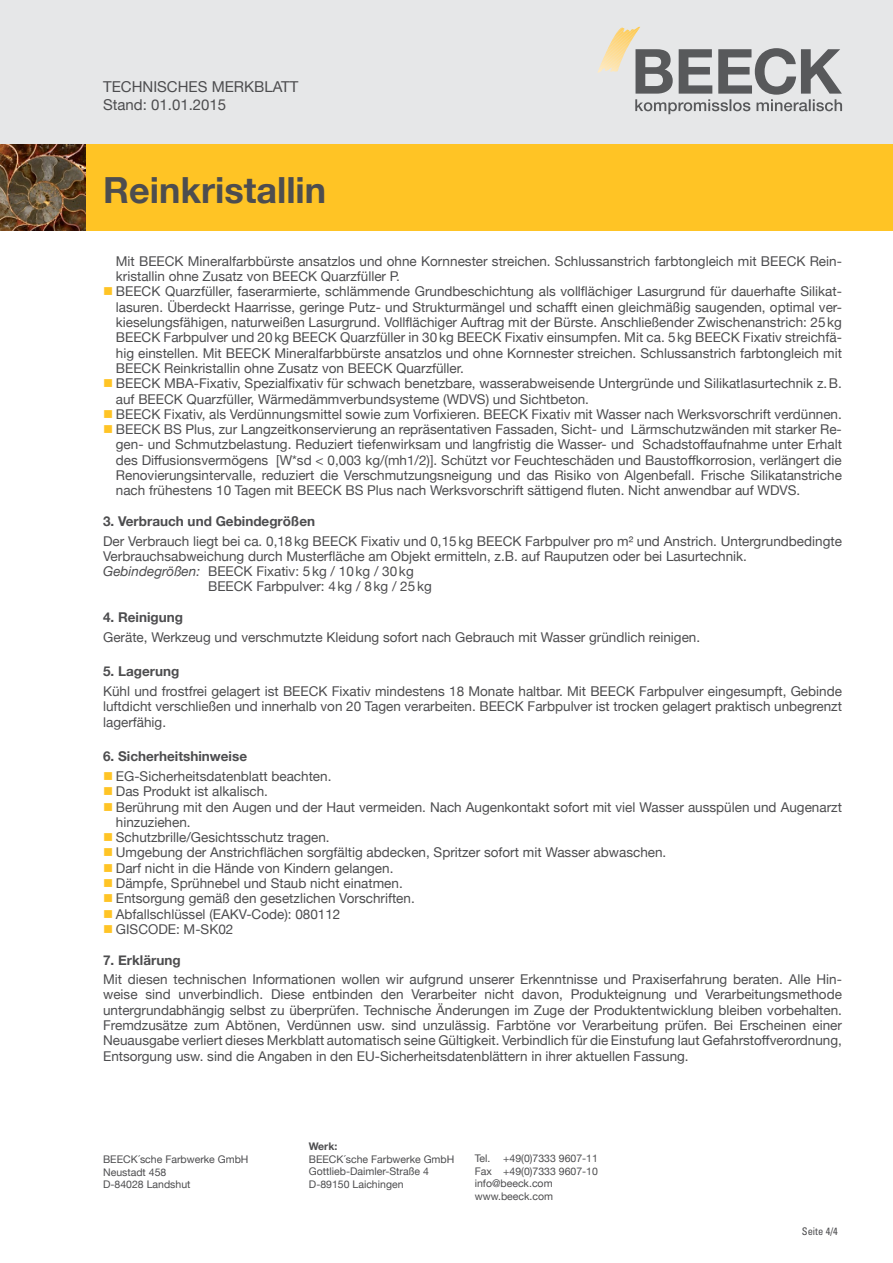
<style>
.page{position:relative;width:893px;height:1263px;background:#fff}
.page>*{position:absolute;margin:0;border:0;box-sizing:border-box;transform-origin:0 0}
.t1{font:700 36px "Helvetica Neue";color:#4d4d4f}
.t2{font:15px/18px "Helvetica Neue";color:#4d4d4f}
.t3{font:13.5px/15.3px "Helvetica Neue";color:#4d4d4f;text-align:justify}
.t4{font:700 13.5px "Helvetica Neue";color:#4d4d4f}
.t5{font:10.5px/12.6px "Helvetica Neue";color:#4d4d4f}
.t6{font:condensed 10.5px "Univers";color:#4d4d4f}
.t7{font:700 10.5px "Helvetica Neue";color:#4d4d4f}
.s1{color:#ffc425}
.s2{font-style:italic}
</style>
<div class="page">
<div style="left:0;top:0;width:893px;height:163px;background:#e6e7e8"></div>
<svg style="left:597px;top:27px;width:245px;height:87px"></svg>
<div style="left:0;top:144px;width:893px;height:87px;background:#ffc425"></div>
<img style="left:0;top:144px;width:85px;height:87px">
<p class="t2" style="left:103px;top:79px;width:197px">TECHNISCHES MERKBLATT<br>Stand: 01.01.2015</p>
<h1 class="t1" style="left:103px;top:162px;width:225px">Reinkristallin</h1>
<p class="t3" style="left:116px;top:254px;width:728px">Mit BEECK Mineralfarbbürste ansatzlos und ohne Kornnester streichen. Schlussanstrich farbtongleich mit BEECK Rein&shy;kristallin ohne Zusatz von BEECK Quarzfüller P.</p>
<p class="t3" style="left:116px;top:285px;width:728px;text-indent:-13px"><span class="s1">■</span> BEECK Quarzfüller, faserarmierte, schlämmende Grundbeschichtung als vollflächiger Lasurgrund für dauerhafte Silikat&shy;lasuren. Überdeckt Haarrisse, geringe Putz- und Strukturmängel und schafft einen gleichmäßig saugenden, optimal ver&shy;kieselungsfähigen, naturweißen Lasurgrund. Vollflächiger Auftrag mit der Bürste. Anschließender Zwischenanstrich: 25kg BEECK Farbpulver und 20kg BEECK Quarzfüller in 30kg BEECK Fixativ einsumpfen. Mit ca. 5kg BEECK Fixativ streichfä&shy;hig einstellen. Mit BEECK Mineralfarbbürste ansatzlos und ohne Kornnester streichen. Schlussanstrich farbtongleich mit BEECK Reinkristallin ohne Zusatz von BEECK Quarzfüller.</p>
<p class="t3" style="left:116px;top:377px;width:728px;text-indent:-13px"><span class="s1">■</span> BEECK MBA-Fixativ, Spezialfixativ für schwach benetzbare, wasserabweisende Untergründe und Silikatlasurtechnik z.B. auf BEECK Quarzfüller, Wärmedämmverbundsysteme (WDVS) und Sichtbeton.</p>
<p class="t3" style="left:103px;top:407px;width:740px"><span class="s1">■</span> BEECK Fixativ, als Verdünnungsmittel sowie zum Vorfixieren. BEECK Fixativ mit Wasser nach Werksvorschrift verdünnen.</p>
<p class="t3" style="left:116px;top:422px;width:728px;text-indent:-13px"><span class="s1">■</span> BEECK BS Plus, zur Langzeitkonservierung an repräsentativen Fassaden, Sicht- und Lärmschutzwänden mit starker Re&shy;gen- und Schmutzbelastung. Reduziert tiefenwirksam und langfristig die Wasser- und Schadstoffaufnahme unter Erhalt des Diffusionsvermögens [W*sd &lt; 0,003 kg/(mh1/2)]. Schützt vor Feuchteschäden und Baustoffkorrosion, verlängert die Renovierungsintervalle, reduziert die Verschmutzungsneigung und das Risiko von Algenbefall. Frische Silikatanstriche nach frühestens 10 Tagen mit BEECK BS Plus nach Werksvorschrift sättigend fluten. Nicht anwendbar auf WDVS.</p>
<p class="t4" style="left:103px;top:510px;width:214px">3. Verbrauch und Gebindegrößen</p>
<p class="t3" style="left:103px;top:534px;width:740px">Der Verbrauch liegt bei ca. 0,18kg BEECK Fixativ und 0,15kg BEECK Farbpulver pro m² und Anstrich. Untergrundbedingte</p>
<p class="t3" style="left:103px;top:549px;width:645px">Verbrauchsabweichung durch Musterfläche am Objekt ermitteln, z.B. auf Rauputzen oder bei Lasurtechnik.</p>
<p class="t3" style="left:103px;top:564px;width:312px"><span class="s2">Gebindegrößen:</span> BEECK Fixativ: 5kg / 10kg / 30kg</p>
<p class="t3" style="left:208px;top:580px;width:225px">BEECK Farbpulver: 4kg / 8kg / 25kg</p>
<p class="t4" style="left:103px;top:607px;width:81px">4. Reinigung</p>
<p class="t3" style="left:103px;top:630px;width:599px">Geräte, Werkzeug und verschmutzte Kleidung sofort nach Gebrauch mit Wasser gründlich reinigen.</p>
<p class="t4" style="left:103px;top:661px;width:78px">5. Lagerung</p>
<p class="t3" style="left:103px;top:684px;width:740px">Kühl und frostfrei gelagert ist BEECK Fixativ mindestens 18 Monate haltbar. Mit BEECK Farbpulver eingesumpft, Gebinde luftdicht verschließen und innerhalb von 20 Tagen verarbeiten. BEECK Farbpulver ist trocken gelagert praktisch unbegrenzt lagerfähig.</p>
<p class="t4" style="left:103px;top:746px;width:145px">6. Sicherheitshinweise</p>
<p class="t3" style="left:103px;top:769px;width:230px"><span class="s1">■</span> EG-Sicherheitsdatenblatt beachten.</p>
<p class="t3" style="left:103px;top:784px;width:166px"><span class="s1">■</span> Das Produkt ist alkalisch.</p>
<p class="t3" style="left:116px;top:800px;width:727px;text-indent:-13px"><span class="s1">■</span> Berührung mit den Augen und der Haut vermeiden. Nach Augenkontakt sofort mit viel Wasser ausspülen und Augenarzt hinzuziehen.</p>
<p class="t3" style="left:103px;top:830px;width:228px"><span class="s1">■</span> Schutzbrille/Gesichtsschutz tragen.</p>
<p class="t3" style="left:103px;top:846px;width:565px"><span class="s1">■</span> Umgebung der Anstrichflächen sorgfältig abdecken, Spritzer sofort mit Wasser abwaschen.</p>
<p class="t3" style="left:103px;top:861px;width:292px"><span class="s1">■</span> Darf nicht in die Hände von Kindern gelangen.</p>
<p class="t3" style="left:103px;top:876px;width:301px"><span class="s1">■</span> Dämpfe, Sprühnebel und Staub nicht einatmen.</p>
<p class="t3" style="left:103px;top:892px;width:313px"><span class="s1">■</span> Entsorgung gemäß den gesetzlichen Vorschriften.</p>
<p class="t3" style="left:103px;top:907px;width:239px"><span class="s1">■</span> Abfallschlüssel (EAKV-Code): 080112</p>
<p class="t3" style="left:103px;top:922px;width:132px"><span class="s1">■</span> GISCODE: M-SK02</p>
<p class="t4" style="left:103px;top:949px;width:79px">7. Erklärung</p>
<p class="t3" style="left:103px;top:972px;width:740px">Mit diesen technischen Informationen wollen wir aufgrund unserer Erkenntnisse und Praxiserfahrung beraten. Alle Hin&shy;weise sind unverbindlich. Diese entbinden den Verarbeiter nicht davon, Produkteignung und Verarbeitungsmethode untergrundabhängig selbst zu überprüfen. Technische Änderungen im Zuge der Produktentwicklung bleiben vorbehalten.<br>Fremdzusätze zum Abtönen, Verdünnen usw. sind unzulässig. Farbtöne vor Verarbeitung prüfen. Bei Erscheinen einer Neuausgabe verliert dieses Merkblatt automatisch seine Gültigkeit. Verbindlich für die Einstufung laut Gefahrstoffverordnung, Entsorgung usw. sind die Angaben in den EU-Sicherheitsdatenblättern in ihrer aktuellen Fassung.</p>
<p class="t5" style="left:103px;top:1153px;width:147px">BEECK´sche Farbwerke GmbH<br>Neustadt 458<br>D-84028 Landshut</p>
<p class="t7" style="left:309px;top:1138px;width:30px">Werk:</p>
<p class="t5" style="left:309px;top:1153px;width:147px">BEECK´sche Farbwerke GmbH<br>Gottlieb-Daimler-Straße 4<br>D-89150 Laichingen</p>
<p class="t5" style="left:475px;top:1152px;width:125px">Tel. +49(0)7333 9607-11<br>Fax +49(0)7333 9607-10 info@beeck.com www.beeck.com</p>
<p class="t6" style="left:802px;top:1225px;width:38px">Seite 4/4</p>
</div>
